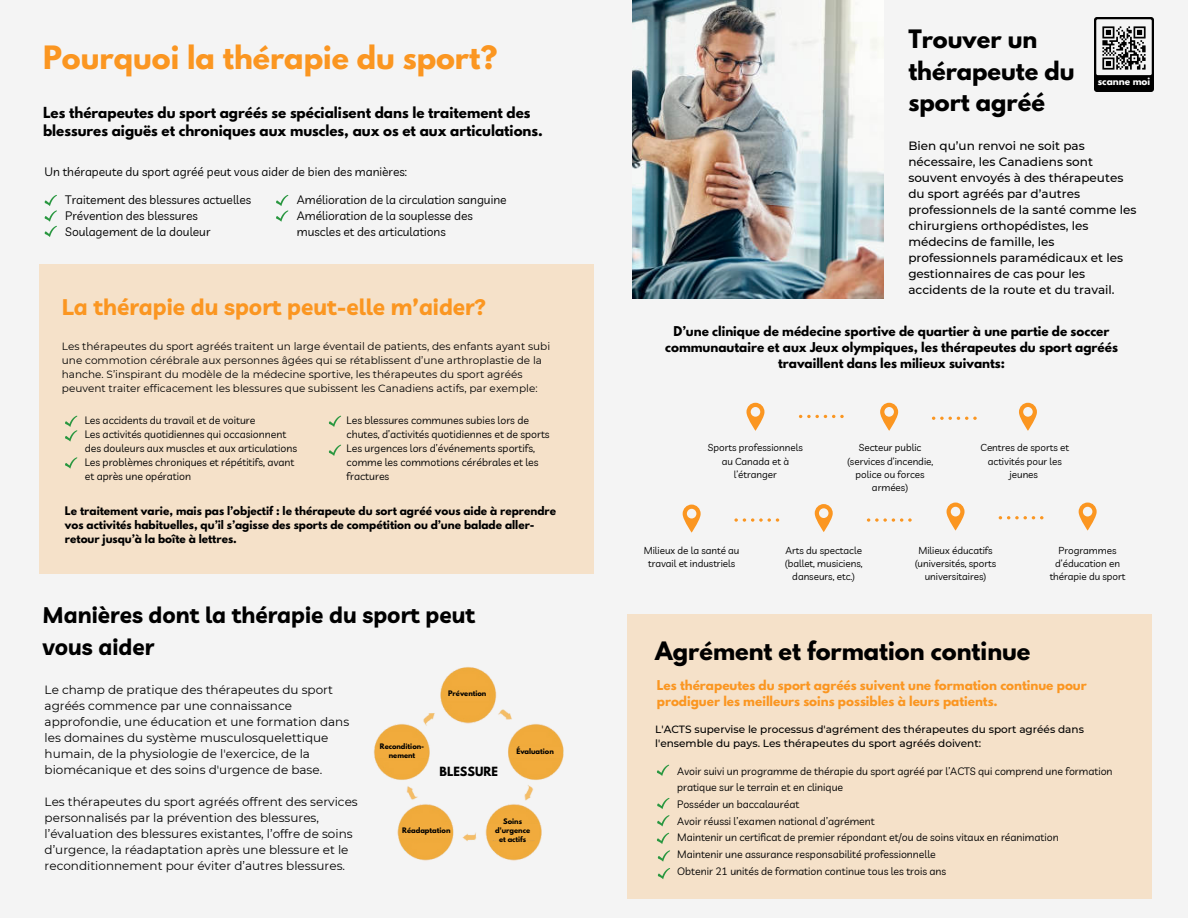
<style>
.page{position:relative;width:1188px;height:918px;background:#f4f4f4}
.page>*{position:absolute;margin:0;border:0;box-sizing:border-box;transform-origin:0 0}
.t1{font:700 28.5px "League Spartan";color:#fb9621}
.t2{font:700 22.5px/31.5px "League Spartan";color:#000}
.t3{font:700 22.5px/31.5px "Livvic";color:#000}
.t4{font:700 22.5px "Livvic";color:#fb9621}
.t5{font:700 13.5px/18px "League Spartan";color:#000}
.t6{font:12px/16px "Montserrat";color:#000}
.t7{font:500 12px/16px "Montserrat";color:#000}
.t8{font:12px/16px "Livvic";color:#000}
.t9{font:700 12px/16px "League Spartan";color:#000;text-align:center}
.t10{font:700 12px/16px "League Spartan";color:#fb9621}
.t11{font:700 11.25px "League Spartan";color:#000}
.t12{font:10.5px/14px "Livvic";color:#000}
.t13{font:10.5px/14px "Montserrat";color:#000}
.t14{font:700 10.5px/14px "League Spartan";color:#000}
.t15{font:500 10.5px/14px "Montserrat";color:#000}
.t16{font:9.9px/13.2px "Livvic";color:#000;text-align:center}
.t17{font:700 9px "League Spartan";color:#fff}
.t18{font:700 6.75px/9px "League Spartan";color:#000;text-align:center}
</style>
<div class="page">
<div style="left:39px;top:265px;width:555px;height:309px;background:#f5e1c9"></div>
<img style="left:373px;top:666px;width:191px;height:195px">
<svg style="left:276px;top:195px;width:12px;height:27px"></svg>
<svg style="left:45px;top:195px;width:12px;height:42px"></svg>
<svg style="left:65px;top:416px;width:12px;height:26px"></svg>
<svg style="left:65px;top:457px;width:12px;height:12px"></svg>
<svg style="left:329px;top:416px;width:12px;height:11px"></svg>
<svg style="left:329px;top:445px;width:12px;height:11px"></svg>
<div style="left:627px;top:615px;width:525px;height:284px;background:#f5e1c9"></div>
<img style="left:633px;top:0;width:251px;height:298px">
<svg style="left:657px;top:765px;width:12px;height:11px"></svg>
<svg style="left:657px;top:798px;width:13px;height:11px"></svg>
<svg style="left:657px;top:815px;width:13px;height:11px"></svg>
<svg style="left:658px;top:850px;width:12px;height:12px"></svg>
<svg style="left:658px;top:868px;width:12px;height:11px"></svg>
<svg style="left:657px;top:833px;width:12px;height:11px"></svg>
<svg style="left:746px;top:403px;width:18px;height:28px"></svg>
<svg style="left:799px;top:415px;width:45px;height:3px"></svg>
<svg style="left:932px;top:417px;width:45px;height:3px"></svg>
<svg style="left:880px;top:403px;width:18px;height:28px"></svg>
<svg style="left:1019px;top:403px;width:18px;height:28px"></svg>
<svg style="left:1079px;top:503px;width:18px;height:28px"></svg>
<svg style="left:947px;top:503px;width:18px;height:28px"></svg>
<svg style="left:815px;top:504px;width:18px;height:28px"></svg>
<svg style="left:683px;top:505px;width:18px;height:28px"></svg>
<svg style="left:734px;top:518px;width:45px;height:4px"></svg>
<svg style="left:867px;top:518px;width:45px;height:4px"></svg>
<svg style="left:999px;top:516px;width:45px;height:3px"></svg>
<img style="left:1094px;top:17px;width:60px;height:75px">
<div style="left:1095px;top:78px;width:56px;height:11px;background:#000"></div>
<div style="left:448px;top:690px;width:41px;height:10px;background:#f1ab3d"></div>
<div style="left:376px;top:747px;width:51px;height:11px;background:#f1ab3d"></div>
<div style="left:400px;top:826px;width:52px;height:11px;background:#f1ab3d"></div>
<div style="left:488px;top:824px;width:51px;height:15px;background:#f1ab3d"></div>
<div style="left:510px;top:747px;width:52px;height:11px;background:#f1ab3d"></div>
<div style="left:439px;top:763px;width:64px;height:21px;background:#f4f4f4"></div>
<img style="left:1098px;top:22px;width:53px;height:53px">
<h1 class="t1" style="left:43px;top:43px;width:456px">Pourquoi la thérapie du sport?</h1>
<p class="t5" style="left:43px;top:105px;width:501px">Les thérapeutes du sport agréés se spécialisent dans le traitement des blessures aiguës et chroniques aux muscles, aux os et aux articulations.</p>
<p class="t8" style="left:45px;top:163px;width:364px">Un thérapeute du sport agréé peut vous aider de bien des manières:</p>
<p class="t8" style="left:65px;top:191px;width:188px">Traitement des blessures actuelles<br>Prévention des blessures<br>Soulagement de la douleur</p>
<p class="t8" style="left:297px;top:191px;width:211px">Amélioration de la circulation sanguine<br>Amélioration de la souplesse des muscles et des articulations</p>
<h2 class="t4" style="left:62px;top:292px;width:426px">La thérapie du sport peut-elle m’aider?</h2>
<p class="t13" style="left:62px;top:339px;width:490px">Les thérapeutes du sport agréés traitent un large éventail de patients, des enfants ayant subi une commotion cérébrale aux personnes âgées qui se rétablissent d’une arthroplastie de la hanche. S’inspirant du modèle de la médecine sportive, les thérapeutes du sport agréés peuvent traiter efficacement les blessures que subissent les Canadiens actifs, par exemple:</p>
<p class="t12" style="left:85px;top:413px;width:214px">Les accidents du travail et de voiture<br>Les activités quotidiennes qui occasionnent des douleurs aux muscles et aux articulations Les problèmes chroniques et répétitifs, avant et après une opération</p>
<p class="t12" style="left:347px;top:413px;width:205px">Les blessures communes subies lors de chutes, d’activités quotidiennes et de sports Les urgences lors d’événements sportifs, comme les commotions cérébrales et les fractures</p>
<p class="t14" style="left:65px;top:505px;width:493px">Le traitement varie, mais pas l’objectif : le thérapeute du sort agréé vous aide à reprendre vos activités habituelles, qu’il s’agisse des sports de compétition ou d’une balade aller&shy;retour jusqu’à la boîte à lettres.</p>
<h2 class="t3" style="left:43px;top:599px;width:434px">Manières dont la thérapie du sport peut vous aider</h2>
<p class="t6" style="left:45px;top:681px;width:306px">Le champ de pratique des thérapeutes du sport agréés commence par une connaissance approfondie, une éducation et une formation dans les domaines du système musculosquelettique humain, de la physiologie de l'exercice, de la biomécanique et des soins d'urgence de base.</p>
<p class="t6" style="left:45px;top:793px;width:315px">Les thérapeutes du sport agréés offrent des services personnalisés par la prévention des blessures, l’évaluation des blessures existantes, l’offre de soins d’urgence, la réadaptation après une blessure et le reconditionnement pour éviter d’autres blessures.</p>
<p class="t18" style="left:448px;top:689px;width:40px">Prévention</p>
<p class="t18" style="left:380px;top:743px;width:46px">Recondition&shy;nement</p>
<p class="t18" style="left:516px;top:747px;width:39px">Évaluation</p>
<p class="t11" style="left:440px;top:765px;width:60px">BLESSURE</p>
<p class="t18" style="left:495px;top:817px;width:36px">Soins d'urgence et actifs</p>
<p class="t18" style="left:402px;top:826px;width:50px">Réadaptation</p>
<h2 class="t2" style="left:908px;top:26px;width:168px">Trouver un thérapeute du sport agréé</h2>
<p class="t17" style="left:1098px;top:77px;width:54px">scanne moi</p>
<p class="t7" style="left:908px;top:138px;width:230px">Bien qu’un renvoi ne soit pas nécessaire, les Canadiens sont souvent envoyés à des thérapeutes du sport agréés par d’autres professionnels de la santé comme les chirurgiens orthopédistes, les médecins de famille, les professionnels paramédicaux et les gestionnaires de cas pour les accidents de la route et du travail.</p>
<p class="t9" style="left:665px;top:325px;width:454px">D’une clinique de médecine sportive de quartier à une partie de soccer communautaire et aux Jeux olympiques, les thérapeutes du sport agréés travaillent dans les milieux suivants:</p>
<p class="t16" style="left:708px;top:441px;width:96px">Sports professionnels au Canada et à l’étranger</p>
<p class="t16" style="left:981px;top:441px;width:90px">Centres de sports et activités pour les jeunes</p>
<p class="t16" style="left:847px;top:441px;width:88px">Secteur public (services d’incendie, police ou forces armées)</p>
<p class="t16" style="left:644px;top:544px;width:97px">Milieux de la santé au travail et industriels</p>
<p class="t16" style="left:785px;top:544px;width:79px">Arts du spectacle (ballet, musiciens, danseurs, etc.)</p>
<p class="t16" style="left:915px;top:544px;width:83px">Milieux éducatifs (universités, sports universitaires)</p>
<p class="t16" style="left:1050px;top:544px;width:77px">Programmes d’éducation en thérapie du sport</p>
<h2 class="t2" style="left:655px;top:638px;width:377px">Agrément et formation continue</h2>
<p class="t10" style="left:657px;top:679px;width:431px">Les thérapeutes du sport agréés suivent une formation continue pour prodiguer les meilleurs soins possibles à leurs patients.</p>
<p class="t15" style="left:655px;top:722px;width:430px">L'ACTS supervise le processus d'agrément des thérapeutes du sport agréés dans l'ensemble du pays. Les thérapeutes du sport agréés doivent:</p>
<p class="t12" style="left:677px;top:763px;width:437px;line-height:16.6px">Avoir suivi un programme de thérapie du sport agréé par l’ACTS qui comprend une formation pratique sur le terrain et en clinique<br>Posséder un baccalauréat<br>Avoir réussi l’examen national d’agrément<br>Maintenir un certificat de premier répondant et/ou de soins vitaux en réanimation<br>Maintenir une assurance responsabilité professionnelle<br>Obtenir 21 unités de formation continue tous les trois ans</p>
</div>
